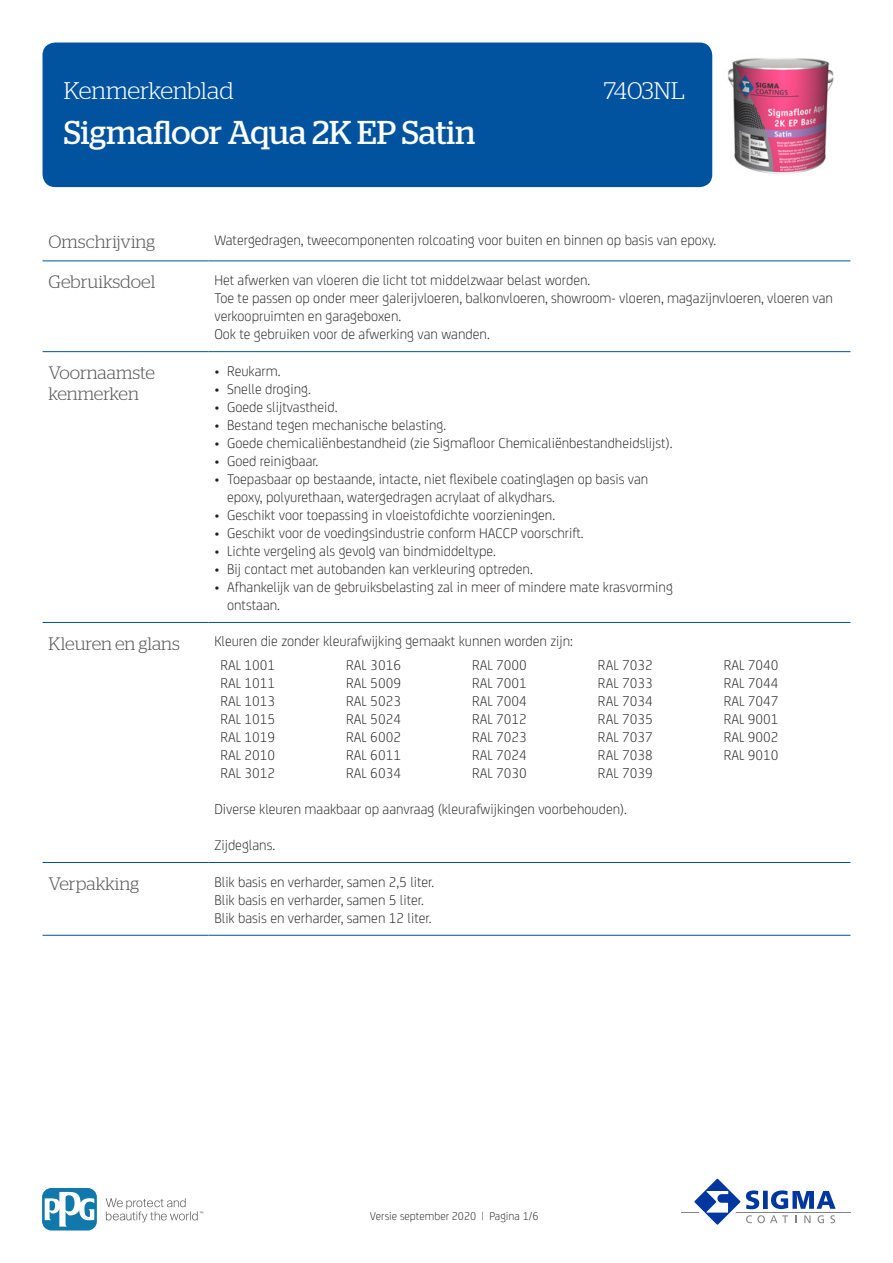
<style>
.page{position:relative;width:893px;height:1263px;background:#fff}
.page>*{position:absolute;margin:0;border:0;box-sizing:border-box;transform-origin:0 0}
.t1{font:33px "Stag";color:#fff}
.RH1{font:300 24px "Stag";color:#fff}
.KOP{font:300 18px/21.6px "Stag";color:#57585a}
.BODY{font:300 15px/18px "FS Joey";color:#231f20;text-align:justify}
.t2{font:300 12px "FS Joey";color:#231f20}
</style>
<div class="page">
<div style="left:43px;top:43px;width:669px;height:144px;background:#0153a0;border-radius:13px"></div>
<hr style="left:681px;top:1211px;width:169px;height:1px;background:#808285">
<svg style="left:689px;top:1178px;width:147px;height:47px"></svg>
<svg style="left:106px;top:1198px;width:97px;height:24px"></svg>
<svg style="left:43px;top:1188px;width:54px;height:42px"></svg>
<svg style="left:45px;top:1191px;width:49px;height:35px"></svg>
<hr style="left:43px;top:260px;width:165px;height:1px;background:#0153a0">
<hr style="left:208px;top:260px;width:642px;height:1px;background:#0153a0">
<hr style="left:43px;top:351px;width:165px;height:1px;background:#0153a0">
<hr style="left:208px;top:351px;width:642px;height:1px;background:#0153a0">
<hr style="left:43px;top:622px;width:165px;height:1px;background:#0153a0">
<hr style="left:208px;top:622px;width:642px;height:1px;background:#0153a0">
<hr style="left:43px;top:862px;width:165px;height:1px;background:#0153a0">
<hr style="left:208px;top:862px;width:642px;height:1px;background:#0153a0">
<hr style="left:43px;top:935px;width:165px;height:1px;background:#0153a0">
<hr style="left:208px;top:935px;width:642px;height:1px;background:#0153a0">
<img style="left:728px;top:58px;width:106px;height:117px">
<p class="RH1" style="left:64px;top:77px;width:171px">Kenmerkenblad</p>
<p class="RH1" style="left:604px;top:77px;width:82px">7403NL</p>
<p class="t1" style="left:64px;top:114px;width:413px">Sigmafloor Aqua 2K EP Satin</p>
<p class="KOP" style="left:49px;top:231px;width:108px">Omschrijving</p>
<p class="BODY" style="left:214px;top:230px;width:504px">Watergedragen, tweecomponenten rolcoating voor buiten en binnen op basis van epoxy.</p>
<p class="KOP" style="left:49px;top:271px;width:108px">Gebruiksdoel</p>
<p class="BODY" style="left:214px;top:270px;width:620px;text-align:left">Het afwerken van vloeren die licht tot middelzwaar belast worden.<br>Toe te passen op onder meer galerijvloeren, balkonvloeren, showroom- vloeren, magazijnvloeren, vloeren van verkoopruimten en garageboxen.<br>Ook te gebruiken voor de afwerking van wanden.</p>
<p class="KOP" style="left:49px;top:361px;width:108px">Voornaamste kenmerken</p>
<p class="BODY" style="left:214px;top:361px;width:68px">• Reukarm.</p>
<p class="BODY" style="left:214px;top:379px;width:98px">• Snelle droging.</p>
<p class="BODY" style="left:214px;top:397px;width:125px">• Goede slijtvastheid.</p>
<p class="BODY" style="left:214px;top:415px;width:233px">• Bestand tegen mechanische belasting.</p>
<p class="BODY" style="left:214px;top:433px;width:460px">• Goede chemicaliënbestandheid (zie Sigmafloor Chemicaliënbestandheidslijst).</p>
<p class="BODY" style="left:214px;top:451px;width:105px">• Goed reinigbaar.</p>
<p class="BODY" style="left:227px;top:469px;width:423px;text-indent:-13px">• Toepasbaar op bestaande, intacte, niet flexibele coatinglagen op basis van epoxy, polyurethaan, watergedragen acrylaat of alkydhars.</p>
<p class="BODY" style="left:214px;top:505px;width:342px">• Geschikt voor toepassing in vloeistofdichte voorzieningen.</p>
<p class="BODY" style="left:214px;top:523px;width:371px">• Geschikt voor de voedingsindustrie conform HACCP voorschrift.</p>
<p class="BODY" style="left:214px;top:541px;width:283px">• Lichte vergeling als gevolg van bindmiddeltype.</p>
<p class="BODY" style="left:214px;top:559px;width:320px">• Bij contact met autobanden kan verkleuring optreden.</p>
<p class="BODY" style="left:227px;top:577px;width:447px;text-indent:-13px">• Afhankelijk van de gebruiksbelasting zal in meer of mindere mate krasvorming ontstaan.</p>
<p class="KOP" style="left:49px;top:632px;width:133px">Kleuren en glans</p>
<p class="BODY" style="left:214px;top:631px;width:360px">Kleuren die zonder kleurafwijking gemaakt kunnen worden zijn:</p>
<p class="BODY" style="left:220px;top:655px;width:56px">RAL 1001<br>RAL 1011<br>RAL 1013<br>RAL 1015<br>RAL 1019<br>RAL 2010<br>RAL 3012</p>
<p class="BODY" style="left:346px;top:655px;width:56px">RAL 3016<br>RAL 5009<br>RAL 5023<br>RAL 5024<br>RAL 6002<br>RAL 6011<br>RAL 6034</p>
<p class="BODY" style="left:472px;top:655px;width:56px">RAL 7000<br>RAL 7001<br>RAL 7004<br>RAL 7012<br>RAL 7023<br>RAL 7024<br>RAL 7030</p>
<p class="BODY" style="left:598px;top:655px;width:56px">RAL 7032<br>RAL 7033<br>RAL 7034<br>RAL 7035<br>RAL 7037<br>RAL 7038<br>RAL 7039</p>
<p class="BODY" style="left:724px;top:655px;width:56px">RAL 7040<br>RAL 7044<br>RAL 7047<br>RAL 9001<br>RAL 9002<br>RAL 9010</p>
<p class="BODY" style="left:214px;top:799px;width:414px">Diverse kleuren maakbaar op aanvraag (kleurafwijkingen voorbehouden).</p>
<p class="BODY" style="left:214px;top:835px;width:62px">Zijdeglans.</p>
<p class="KOP" style="left:49px;top:872px;width:92px">Verpakking</p>
<p class="BODY" style="left:214px;top:872px;width:221px;text-align:left">Blik basis en verharder, samen 2,5 liter.<br>Blik basis en verharder, samen 5 liter.<br>Blik basis en verharder, samen 12 liter.</p>
<p class="t2" style="left:370px;top:1208px;width:171px">Versie september 2020 | Pagina 1/6</p>
</div>
